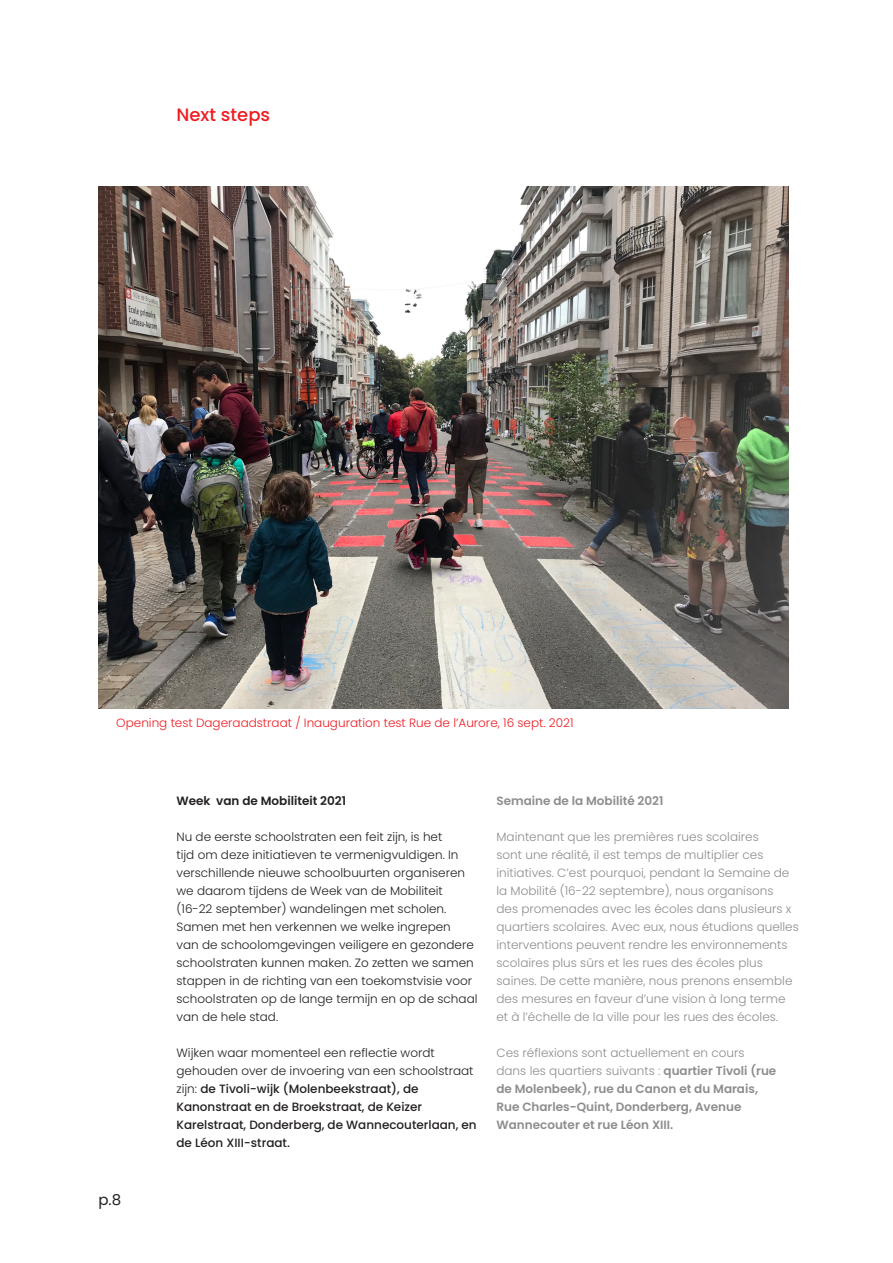
<style>
.page{position:relative;width:893px;height:1263px;background:#fff}
.page>*{position:absolute;margin:0;border:0;box-sizing:border-box;transform-origin:0 0}
.t1{font:500 18px "Poppins";color:#ee1d23}
.t2{font:15px "Poppins";color:#231f20}
.t3{font:300 12px/18px "Poppins";color:#8d8d8d}
.t4{font:300 12px/18px "Poppins";color:#231f20}
.t5{font:500 12px/18px "Poppins";color:#231f20}
.t6{font:600 12px/18px "Poppins";color:#8d8d8d}
.t7{font:300 12px "Poppins";color:#ee1d23}
.t8{font:600 12px "Poppins";color:#231f20}
.s1{font-weight:300}
</style>
<div class="page">
<img style="left:99px;top:186px;width:690px;height:522px">
<hr style="left:892px;top:0;width:1px;height:1263px;background:#ee1d23">
<p class="t1" style="left:176px;top:104px;width:95px">Next steps</p>
<p class="t7" style="left:116px;top:715px;width:459px">Opening test Dageraadstraat / Inauguration test Rue de l’Aurore, 16 sept. 2021</p>
<p class="t2" style="left:98px;top:1191px;width:24px">p.8</p>
<p class="t8" style="left:176px;top:793px;width:171px">Week van de Mobiliteit 2021</p>
<p class="t4" style="left:176px;top:827px;width:303px">Nu de eerste schoolstraten een feit zijn, is het<br>tijd om deze initiatieven te vermenigvuldigen. In verschillende nieuwe schoolbuurten organiseren we daarom tijdens de Week van de Mobiliteit (16-22 september) wandelingen met scholen.<br>Samen met hen verkennen we welke ingrepen<br>van de schoolomgevingen veiligere en gezondere schoolstraten kunnen maken. Zo zetten we samen stappen in de richting van een toekomstvisie voor schoolstraten op de lange termijn en op de schaal van de hele stad.</p>
<p class="t5" style="left:176px;top:1043px;width:302px"><span class="s1">Wijken waar momenteel een reflectie wordt gehouden over de invoering van een schoolstraat zijn:</span> de Tivoli-wijk (Molenbeekstraat), de Kanonstraat en de Broekstraat, de Keizer Karelstraat, Donderberg, de Wannecouterlaan, en de Léon XIII-straat.</p>
<p class="t6" style="left:496px;top:791px;width:169px">Semaine de la Mobilité 2021</p>
<p class="t3" style="left:496px;top:827px;width:304px">Maintenant que les premières rues scolaires<br>sont une réalité, il est temps de multiplier ces initiatives. C’est pourquoi, pendant la Semaine de la Mobilité (16-22 septembre), nous organisons<br>des promenades avec les écoles dans plusieurs x quartiers scolaires. Avec eux, nous étudions quelles interventions peuvent rendre les environnements scolaires plus sûrs et les rues des écoles plus saines. De cette manière, nous prenons ensemble des mesures en faveur d’une vision à long terme et à l’échelle de la ville pour les rues des écoles.</p>
<p class="t6" style="left:496px;top:1043px;width:281px"><span class="s1">Ces réflexions sont actuellement en cours dans les quartiers suivants :</span> quartier Tivoli (rue de Molenbeek), rue du Canon et du Marais, Rue Charles-Quint, Donderberg, Avenue Wannecouter et rue Léon XIII.</p>
</div>
